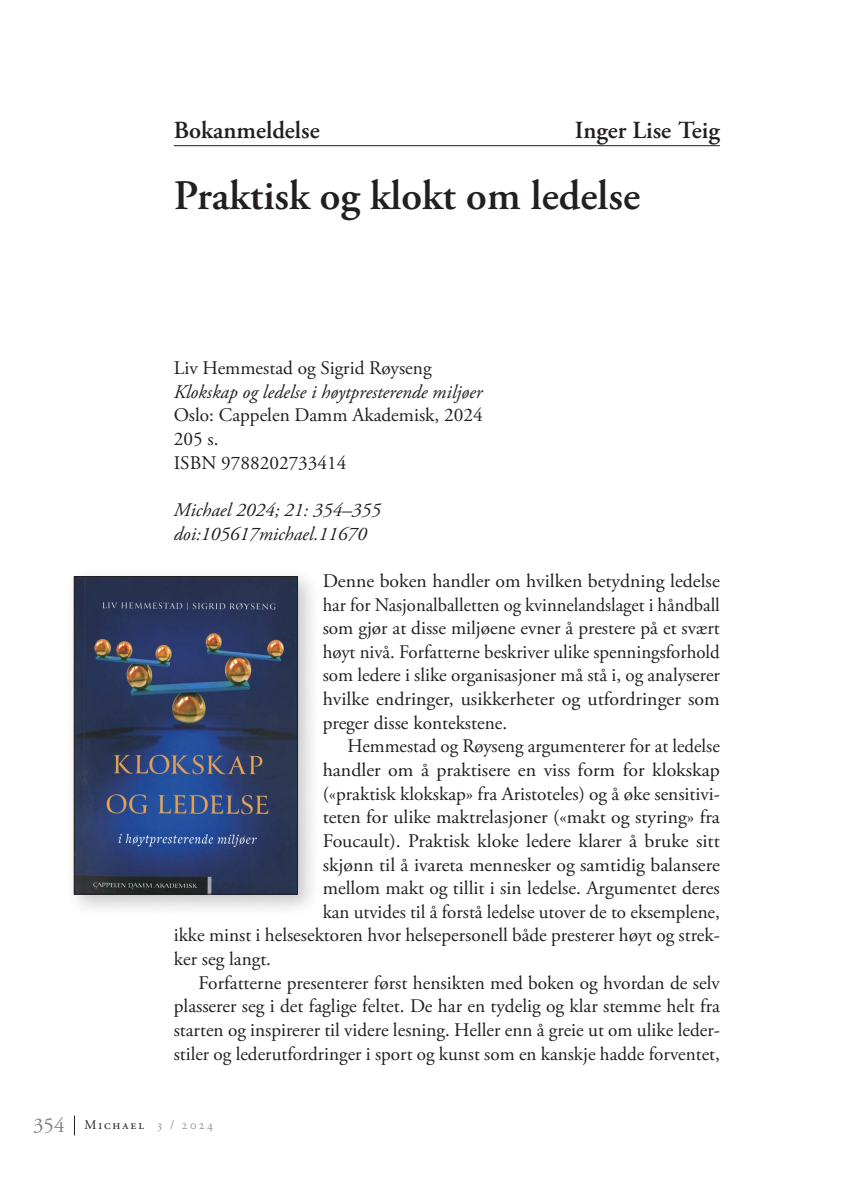
<style>
.page{position:relative;width:844px;height:1191px;background:#fff}
.page>*{position:absolute;margin:0;border:0;box-sizing:border-box;transform-origin:0 0}
.t1{font:600 42px "Adobe Garamond Pro";color:#231f20}
.t2{font:600 24.5px "Adobe Garamond Pro";color:#231f20}
.t3{font:19.25px/23.6px "Adobe Garamond Pro";color:#231f20}
.t4{font:italic 19.25px/23.6px "Adobe Garamond Pro";color:#231f20}
.t5{font:13.12px "Adobe Garamond Pro";letter-spacing:.15em;color:#231f20}
.s1{font-size:21px;color:#808285}
.s2{color:#939598}
</style>
<div class="page">
<svg style="left:74px;top:1115px;width:1px;height:20px"></svg>
<hr style="left:174px;top:145px;width:545px;height:1px;background:#231f20">
<div style="left:63px;top:566px;width:259px;height:353px;background:#231f20;opacity:.25"></div>
<img style="left:76px;top:578px;width:220px;height:314px">
<div style="left:74px;top:576px;width:224px;height:318px;border:1px solid #231f20"></div>
<p class="t2" style="left:174px;top:116px;width:147px">Bokanmeldelse</p>
<p class="t2" style="left:575px;top:116px;width:146px">Inger Lise Teig</p>
<h1 class="t1" style="left:174px;top:171px;width:468px">Praktisk og klokt om ledelse</h1>
<p class="t3" style="left:174px;top:357px;width:259px">Liv Hemmestad og Sigrid Røyseng</p>
<p class="t4" style="left:174px;top:380px;width:310px">Klokskap og ledelse i høytpresterende miljøer</p>
<p class="t3" style="left:174px;top:404px;width:310px">Oslo: Cappelen Damm Akademisk, 2024<br>205 s.<br>ISBN 9788202733414</p>
<p class="t4" style="left:174px;top:498px;width:208px">Michael 2024; 21: 354–355 doi:105617michael.11670</p>
<p class="t3" style="left:322px;top:569px;width:398px;text-align:justify">Denne boken handler om hvilken betydning ledelse har for Nasjonalballetten og kvinnelandslaget i håndball som gjør at disse miljøene evner å prestere på et svært høyt nivå. Forfatterne beskriver ulike spenningsforhold som ledere i slike organisasjoner må stå i, og analyserer hvilke endringer, usikkerheter og utfordringer som preger disse kontekstene.</p>
<p class="t3" style="left:347px;top:735px;width:374px">Hemmestad og Røyseng argumenterer for at ledelse</p>
<p class="t3" style="left:322px;top:758px;width:398px">handler om å praktisere en viss form for klokskap</p>
<p class="t3" style="left:322px;top:782px;width:398px">(«praktisk klokskap» fra Aristoteles) og å øke sensitivi-</p>
<p class="t3" style="left:322px;top:806px;width:398px">teten for ulike maktrelasjoner («makt og styring» fra</p>
<p class="t3" style="left:322px;top:829px;width:398px">Foucault). Praktisk kloke ledere klarer å bruke sitt</p>
<p class="t3" style="left:322px;top:853px;width:398px">skjønn til å ivareta mennesker og samtidig balansere</p>
<p class="t3" style="left:322px;top:877px;width:398px">mellom makt og tillit i sin ledelse. Argumentet deres</p>
<p class="t3" style="left:322px;top:900px;width:398px">kan utvides til å forstå ledelse utover de to eksemplene,</p>
<p class="t3" style="left:174px;top:924px;width:547px">ikke minst i helsesektoren hvor helsepersonell både presterer høyt og strek-</p>
<p class="t3" style="left:174px;top:947px;width:99px">ker seg langt.</p>
<p class="t3" style="left:198px;top:971px;width:522px">Forfatterne presenterer først hensikten med boken og hvordan de selv</p>
<p class="t3" style="left:174px;top:995px;width:547px">plasserer seg i det faglige feltet. De har en tydelig og klar stemme helt fra</p>
<p class="t3" style="left:174px;top:1018px;width:547px">starten og inspirerer til videre lesning. Heller enn å greie ut om ulike leder-</p>
<p class="t3" style="left:174px;top:1042px;width:547px">stiler og lederutfordringer i sport og kunst som en kanskje hadde forventet,</p>
<p class="t5" style="left:33px;top:1117px;width:182px"><span class="s1">354</span> Michael <span class="s2">3 / 2024</span></p>
</div>
